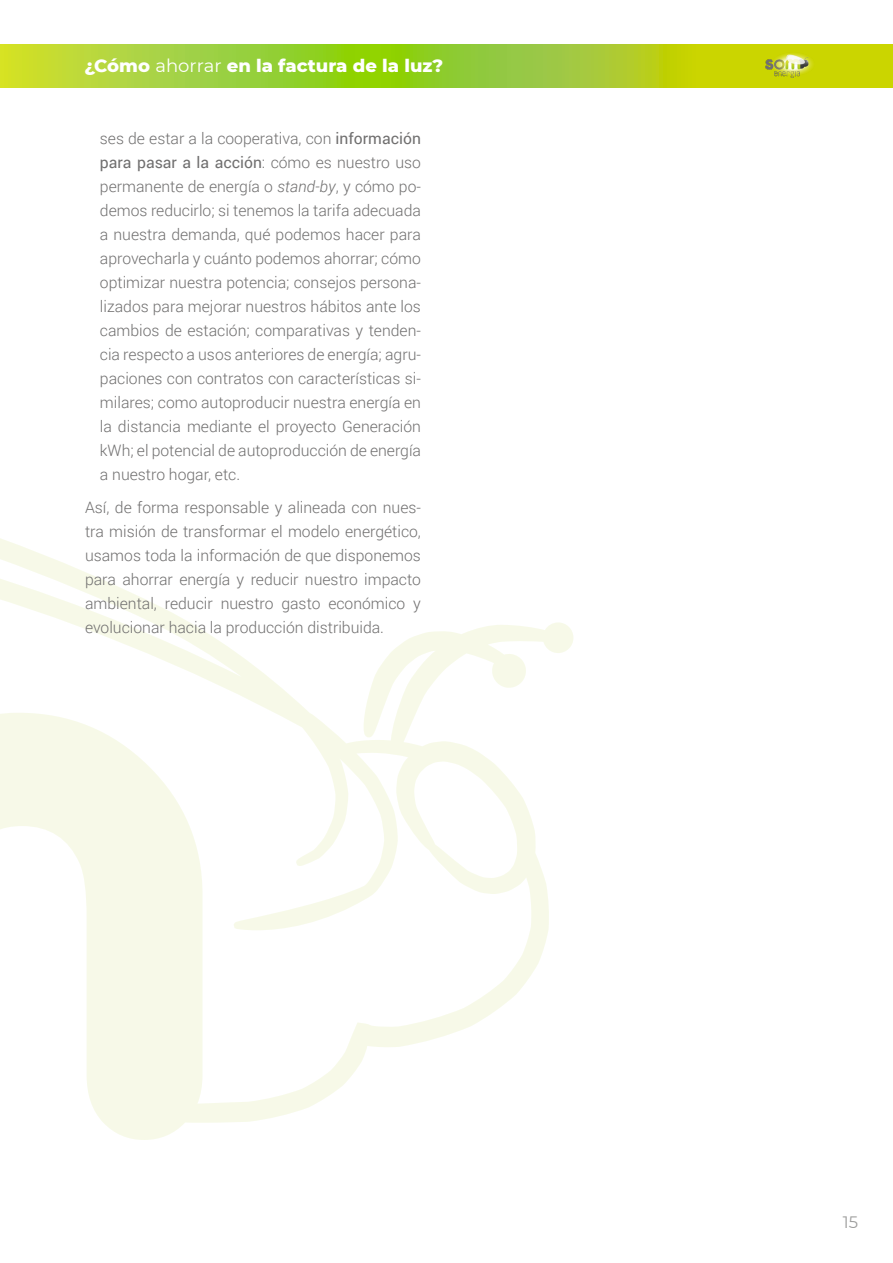
<style>
.page{position:relative;width:893px;height:1263px;background:#fff}
.page>*{position:absolute;margin:0;border:0;box-sizing:border-box;transform-origin:0 0}
.t1{font:800 18px "Montserrat";color:#fff}
.t2{font:16.5px "Montserrat";color:#9d9d9c}
.t3{font:300 15.75px/24px "Roboto";color:#706f6f;text-align:justify}
.s1{font-weight:400}
.s2{font-style:italic}
</style>
<div class="page">
<svg style="left:0;top:44px;width:893px;height:43px;background:#aad126"></svg>
<img style="left:759px;top:48px;width:56px;height:40px">
<svg style="left:0;top:538px;width:573px;height:602px"></svg>
<p class="t1" style="left:85px;top:52px;width:360px">¿Cómo <span class="s1">ahorrar</span> en la factura de la luz?</p>
<p class="t3" style="left:100px;top:126px;width:323px">ses de estar a la cooperativa, con <span class="s1">información para pasar a la acción</span>: cómo es nuestro uso permanente de energía o <span class="s2">stand-by</span>, y cómo po&shy;demos reducirlo; si tenemos la tarifa adecuada a nuestra demanda, qué podemos hacer para aprovecharla y cuánto podemos ahorrar; cómo optimizar nuestra potencia; consejos persona&shy;lizados para mejorar nuestros hábitos ante los cambios de estación; comparativas y tenden&shy;cia respecto a usos anteriores de energía; agru&shy;paciones con contratos con características si&shy;milares; como autoproducir nuestra energía en la distancia mediante el proyecto Generación kWh; el potencial de autoproducción de energía a nuestro hogar, etc.</p>
<p class="t3" style="left:85px;top:494px;width:337px">Así, de forma responsable y alineada con nues&shy;tra misión de transformar el modelo energético, usamos toda la información de que disponemos para ahorrar energía y reducir nuestro impacto ambiental, reducir nuestro gasto económico y evolucionar hacia la producción distribuida.</p>
<p class="t2" style="left:843px;top:1211px;width:17px">15</p>
</div>
